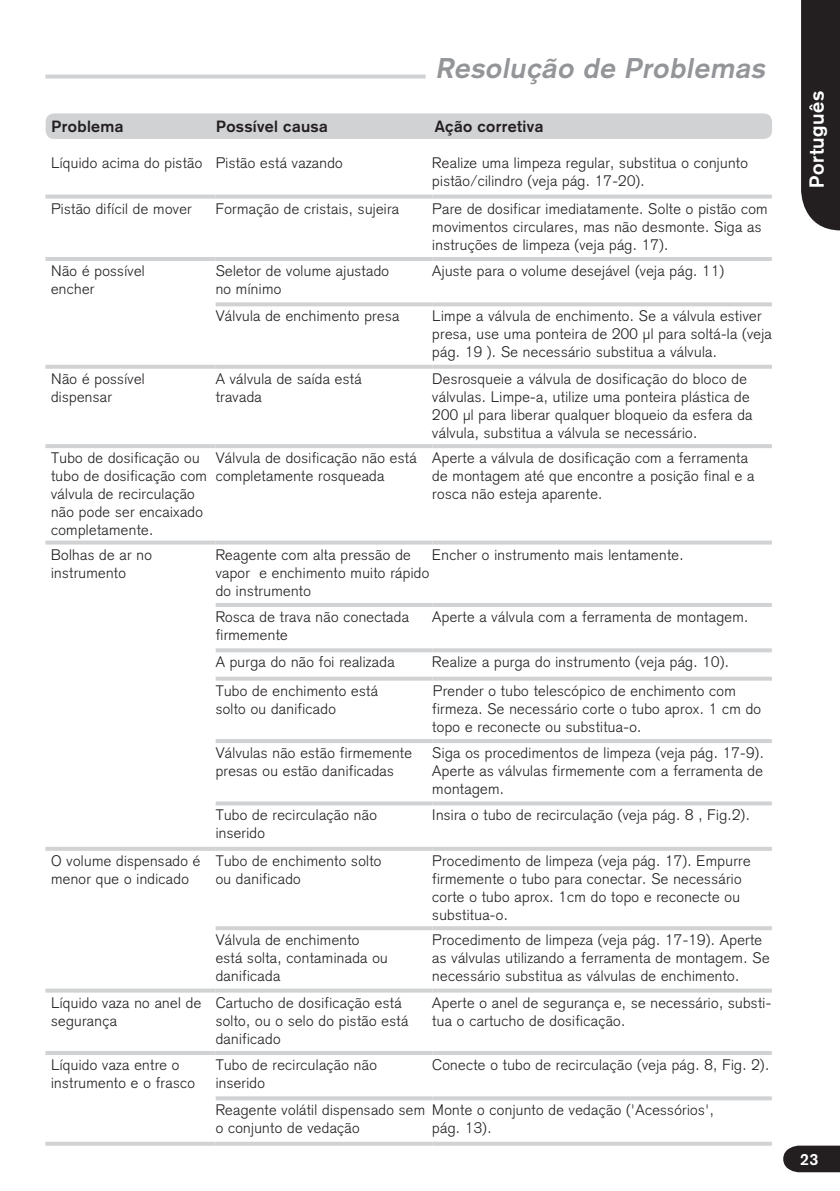
<style>
.page{position:relative;width:840px;height:1191px;background:#fff}
.page>*{position:absolute;margin:0;border:0;box-sizing:border-box;transform-origin:0 0}
.t1{font:italic 700 28px "Akzidenz Grotesk";color:#939598}
.t2{font:700 20px "Akzidenz Grotesk";letter-spacing:.025em;color:#fff}
.t3{font:700 16px "Akzidenz Grotesk";letter-spacing:.025em;color:#231f20}
.t4{font:700 16px "Akzidenz Grotesk";color:#fff}
.t5{font:300 15px/18px "Akzidenz Grotesk";letter-spacing:.025em;color:#231f20}
</style>
<div class="page">
<svg style="left:801px;top:0;width:38px;height:230px;background:#2b2829"></svg>
<svg style="left:783px;top:1145px;width:56px;height:27px;background:#353132"></svg>
<hr style="left:45px;top:257px;width:170px;height:4px;background:#d1d2d4">
<hr style="left:215px;top:257px;width:217px;height:4px;background:#d1d2d4">
<hr style="left:432px;top:257px;width:339px;height:4px;background:#d1d2d4">
<svg style="left:215px;top:302px;width:217px;height:4px"></svg>
<svg style="left:432px;top:302px;width:339px;height:4px"></svg>
<hr style="left:45px;top:365px;width:170px;height:4px;background:#d1d2d4">
<hr style="left:215px;top:365px;width:217px;height:4px;background:#d1d2d4">
<hr style="left:432px;top:365px;width:339px;height:4px;background:#d1d2d4">
<hr style="left:215px;top:603px;width:217px;height:4px;background:#d1d2d4">
<hr style="left:432px;top:603px;width:339px;height:4px;background:#d1d2d4">
<svg style="left:215px;top:648px;width:217px;height:4px"></svg>
<svg style="left:432px;top:648px;width:339px;height:4px"></svg>
<svg style="left:215px;top:676px;width:217px;height:4px"></svg>
<svg style="left:432px;top:676px;width:339px;height:4px"></svg>
<hr style="left:215px;top:739px;width:217px;height:4px;background:#d1d2d4">
<hr style="left:432px;top:739px;width:339px;height:4px;background:#d1d2d4">
<svg style="left:45px;top:988px;width:170px;height:4px"></svg>
<hr style="left:45px;top:1051px;width:170px;height:4px;background:#d1d2d4">
<hr style="left:45px;top:444px;width:170px;height:4px;background:#d1d2d4">
<svg style="left:45px;top:540px;width:170px;height:4px"></svg>
<svg style="left:45px;top:1141px;width:170px;height:4px"></svg>
<hr style="left:215px;top:444px;width:217px;height:4px;background:#d1d2d4">
<hr style="left:432px;top:444px;width:339px;height:4px;background:#d1d2d4">
<svg style="left:215px;top:540px;width:217px;height:4px"></svg>
<svg style="left:432px;top:540px;width:339px;height:4px"></svg>
<svg style="left:215px;top:801px;width:217px;height:4px"></svg>
<svg style="left:432px;top:801px;width:339px;height:4px"></svg>
<svg style="left:215px;top:988px;width:217px;height:4px"></svg>
<svg style="left:432px;top:988px;width:339px;height:4px"></svg>
<hr style="left:215px;top:1051px;width:217px;height:4px;background:#d1d2d4">
<hr style="left:432px;top:1051px;width:339px;height:4px;background:#d1d2d4">
<svg style="left:215px;top:1096px;width:217px;height:4px"></svg>
<svg style="left:432px;top:1096px;width:339px;height:4px"></svg>
<svg style="left:215px;top:1141px;width:217px;height:4px"></svg>
<svg style="left:432px;top:1141px;width:339px;height:4px"></svg>
<hr style="left:215px;top:847px;width:217px;height:4px;background:#d1d2d4">
<hr style="left:432px;top:847px;width:339px;height:4px;background:#d1d2d4">
<hr style="left:215px;top:926px;width:217px;height:4px;background:#d1d2d4">
<hr style="left:432px;top:926px;width:339px;height:4px;background:#d1d2d4">
<hr style="left:45px;top:847px;width:170px;height:4px;background:#d1d2d4">
<svg style="left:45px;top:195px;width:170px;height:4px"></svg>
<svg style="left:215px;top:195px;width:217px;height:4px"></svg>
<svg style="left:432px;top:195px;width:339px;height:4px"></svg>
<svg style="left:45px;top:75px;width:380px;height:4px;background:#d6d6d8"></svg>
<div style="left:46px;top:113px;width:725px;height:26px;background:#d1d2d4;border-radius:9px"></div>
<h1 class="t1" style="left:435px;top:51px;width:336px">Resolução de Problemas</h1>
<p class="t3" style="left:52px;top:117px;width:73px">Problema</p>
<p class="t3" style="left:216px;top:117px;width:113px">Possível causa</p>
<p class="t3" style="left:434px;top:117px;width:110px">Ação corretiva</p>
<p class="t5" style="left:51px;top:154px;width:293px">Líquido acima do pistão Pistão está vazando</p>
<p class="t5" style="left:432px;top:154px;width:317px">Realize uma limpeza regular, substitua o conjunto pistão/cilindro (veja pág. 17-20).</p>
<p class="t5" style="left:51px;top:199px;width:142px">Pistão difícil de mover</p>
<p class="t5" style="left:215px;top:199px;width:185px">Formação de cristais, sujeira</p>
<p class="t5" style="left:432px;top:199px;width:336px">Pare de dosificar imediatamente. Solte o pistão com movimentos circulares, mas não desmonte. Siga as instruções de limpeza (veja pág. 17).</p>
<p class="t5" style="left:51px;top:262px;width:95px">Não é possível encher</p>
<p class="t5" style="left:215px;top:262px;width:175px">Seletor de volume ajustado no mínimo</p>
<p class="t5" style="left:432px;top:262px;width:293px">Ajuste para o volume desejável (veja pág. 11)</p>
<p class="t5" style="left:215px;top:307px;width:185px">Válvula de enchimento presa</p>
<p class="t5" style="left:432px;top:307px;width:341px">Limpe a válvula de enchimento. Se a válvula estiver presa, use uma ponteira de 200 µl para soltá-la (veja pág. 19 ). Se necessário substitua a válvula.</p>
<p class="t5" style="left:51px;top:369px;width:95px">Não é possível dispensar</p>
<p class="t5" style="left:215px;top:369px;width:147px">A válvula de saída está travada</p>
<p class="t5" style="left:432px;top:369px;width:321px">Desrosqueie a válvula de dosificação do bloco de válvulas. Limpe-a, utilize uma ponteira plástica de 200 µl para liberar qualquer bloqueio da esfera da válvula, substitua a válvula se necessário.</p>
<p class="t5" style="left:51px;top:449px;width:157px">Tubo de dosificação ou tubo de dosificação com válvula de recirculação não pode ser encaixado completamente.</p>
<p class="t5" style="left:215px;top:449px;width:202px">Válvula de dosificação não está completamente rosqueada</p>
<p class="t5" style="left:432px;top:449px;width:323px">Aperte a válvula de dosificação com a ferramenta de montagem até que encontre a posição final e a rosca não esteja aparente.</p>
<p class="t5" style="left:51px;top:545px;width:102px">Bolhas de ar no instrumento</p>
<p class="t5" style="left:215px;top:545px;width:215px">Reagente com alta pressão de vapor e enchimento muito rápido do instrumento</p>
<p class="t5" style="left:432px;top:545px;width:253px">Encher o instrumento mais lentamente.</p>
<p class="t5" style="left:215px;top:608px;width:195px">Rosca de trava não conectada firmemente</p>
<p class="t5" style="left:432px;top:608px;width:317px">Aperte a válvula com a ferramenta de montagem.</p>
<p class="t5" style="left:215px;top:653px;width:180px">A purga do não foi realizada</p>
<p class="t5" style="left:432px;top:653px;width:298px">Realize a purga do instrumento (veja pág. 10).</p>
<p class="t5" style="left:215px;top:681px;width:164px">Tubo de enchimento está solto ou danificado</p>
<p class="t5" style="left:432px;top:681px;width:330px">Prender o tubo telescópico de enchimento com firmeza. Se necessário corte o tubo aprox. 1 cm do topo e reconecte ou substitua-o.</p>
<p class="t5" style="left:215px;top:744px;width:198px">Válvulas não estão firmemente presas ou estão danificadas</p>
<p class="t5" style="left:432px;top:744px;width:333px;text-align:justify">Siga os procedimentos de limpeza (veja pág. 17-9).<br>Aperte as válvulas firmemente com a ferramenta de montagem.</p>
<p class="t5" style="left:215px;top:806px;width:163px">Tubo de recirculação não inserido</p>
<p class="t5" style="left:432px;top:806px;width:319px">Insira o tubo de recirculação (veja pág. 8 , Fig.2).</p>
<p class="t5" style="left:51px;top:851px;width:151px">O volume dispensado é menor que o indicado</p>
<p class="t5" style="left:215px;top:851px;width:167px">Tubo de enchimento solto ou danificado</p>
<p class="t5" style="left:432px;top:851px;width:319px">Procedimento de limpeza (veja pág. 17). Empurre firmemente o tubo para conectar. Se necessário corte o tubo aprox. 1cm do topo e reconecte ou substitua-o.</p>
<p class="t5" style="left:215px;top:931px;width:173px">Válvula de enchimento está solta, contaminada ou danificada</p>
<p class="t5" style="left:432px;top:931px;width:338px">Procedimento de limpeza (veja pág. 17-19). Aperte as válvulas utilizando a ferramenta de montagem. Se necessário substitua as válvulas de enchimento.</p>
<p class="t5" style="left:51px;top:993px;width:151px">Líquido vaza no anel de segurança</p>
<p class="t5" style="left:215px;top:993px;width:194px">Cartucho de dosificação está solto, ou o selo do pistão está danificado</p>
<p class="t5" style="left:432px;top:993px;width:340px">Aperte o anel de segurança e, se necessário, substi&shy;tua o cartucho de dosificação.</p>
<p class="t5" style="left:51px;top:1055px;width:145px">Líquido vaza entre o instrumento e o frasco</p>
<p class="t5" style="left:215px;top:1055px;width:163px">Tubo de recirculação não inserido</p>
<p class="t5" style="left:432px;top:1055px;width:338px">Conecte o tubo de recirculação (veja pág. 8, Fig. 2).</p>
<p class="t5" style="left:215px;top:1101px;width:211px">Reagente volátil dispensado sem o conjunto de vedação</p>
<p class="t5" style="left:432px;top:1101px;width:283px">Monte o conjunto de vedação ('Acessórios', pág. 13).</p>
<h2 class="t2" style="left:804px;top:188px;width:98px;rotate:-90deg">Português</h2>
<p class="t4" style="left:799px;top:1150px;width:20px">23</p>
</div>
